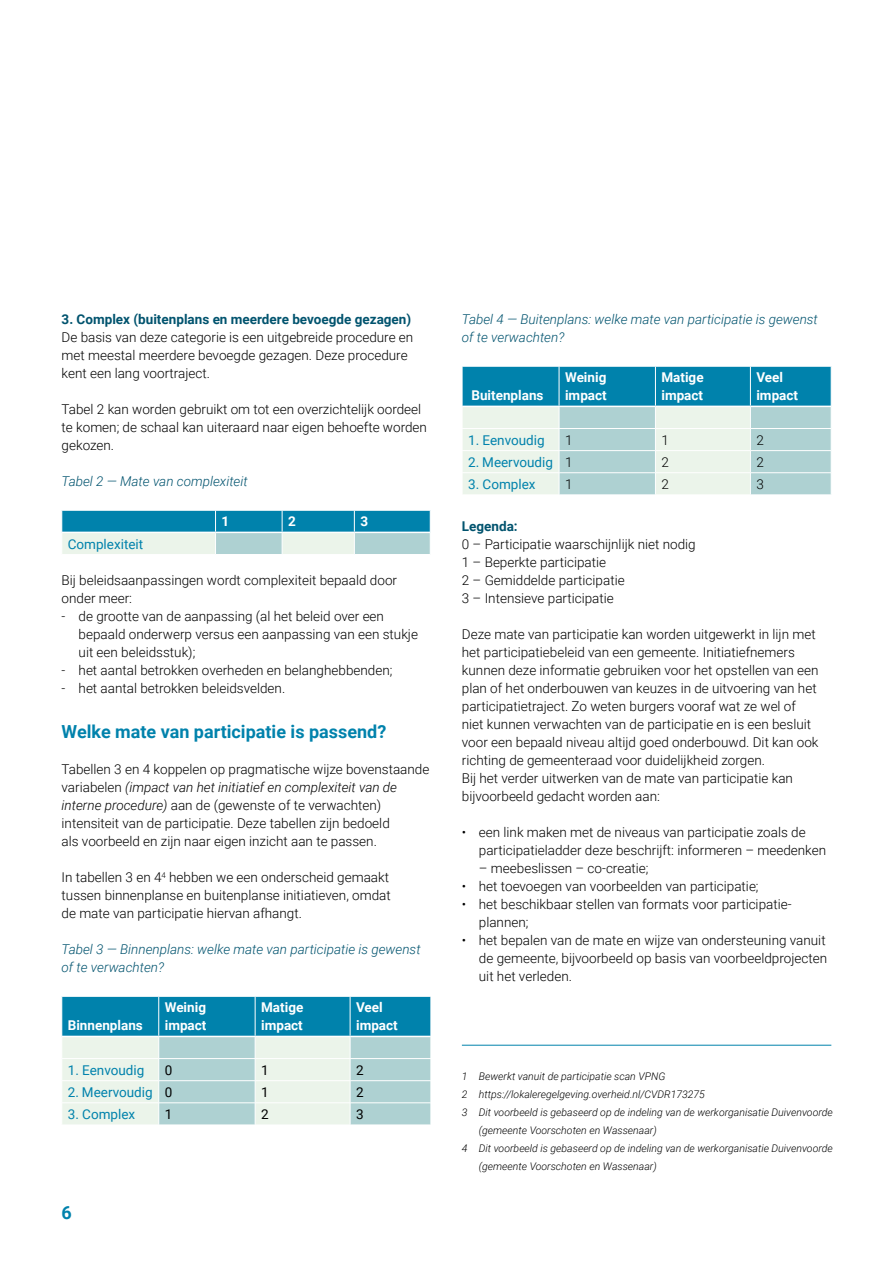
<style>
.page{position:relative;width:893px;height:1263px;background:#fff}
.page>*{position:absolute;margin:0;border:0;box-sizing:border-box;transform-origin:0 0}
.Subkop_2_M{font:700 18px "Roboto";color:#0082ac}
.Bodytekst_M{font:300 13.5px/18px "Roboto";color:#000}
.Subkop_2_S{font:italic 300 13.5px/18px "Roboto";color:#00536e}
.Subkop_2_S-2{font:700 13.5px/18px "Roboto";color:#fff}
.Bodytekst_M-2{font:13.5px "Roboto";color:#0082ac}
.Subkop_2_S-3{font:700 13.5px "Roboto";color:#00536e}
.Subkop_2_S-4{font:13.5px "Roboto";color:#0082ac}
.Bodytekst_M-3{font:13.5px "Roboto";color:#000}
.bijschrift{font:italic 300 10.5px/18px "Roboto";color:#000}
.s1{font-style:italic}
</style>
<div class="page">
<svg style="left:62px;top:510px;width:369px;height:44px;background:#70b7c8"></svg>
<hr style="left:62px;top:532px;width:154px;height:1px;background:#fff">
<hr style="left:216px;top:532px;width:66px;height:1px;background:#fff">
<hr style="left:282px;top:532px;width:72px;height:1px;background:#fff">
<hr style="left:354px;top:532px;width:76px;height:1px;background:#fff">
<svg style="left:62px;top:996px;width:369px;height:129px;background:#92c7d0"></svg>
<hr style="left:62px;top:1036px;width:97px;height:1px;background:#fff">
<hr style="left:159px;top:1036px;width:96px;height:1px;background:#fff">
<hr style="left:255px;top:1036px;width:95px;height:1px;background:#fff">
<hr style="left:350px;top:1036px;width:81px;height:1px;background:#fff">
<svg style="left:462px;top:366px;width:370px;height:129px;background:#92c7d1"></svg>
<hr style="left:462px;top:406px;width:97px;height:1px;background:#fff">
<hr style="left:559px;top:406px;width:96px;height:1px;background:#fff">
<hr style="left:655px;top:406px;width:95px;height:1px;background:#fff">
<hr style="left:750px;top:406px;width:81px;height:1px;background:#fff">
<hr style="left:462px;top:1045px;width:369px;height:1px;background:#0082ac">
<p class="Subkop_2_S-3" style="left:62px;top:310px;width:351px">3. Complex (buitenplans en meerdere bevoegde gezagen)</p>
<p class="Bodytekst_M" style="left:62px;top:328px;width:353px">De basis van deze categorie is een uitgebreide procedure en met meestal meerdere bevoegde gezagen. Deze procedure kent een lang voortraject.</p>
<p class="Bodytekst_M" style="left:62px;top:400px;width:367px">Tabel 2 kan worden gebruikt om tot een overzichtelijk oordeel te komen; de schaal kan uiteraard naar eigen behoefte worden gekozen.</p>
<p class="Subkop_2_S" style="left:62px;top:472px;width:188px">Tabel 2 — Mate van complexiteit</p>
<p class="Subkop_2_S-2" style="left:222px;top:512px;width:9px">1</p>
<p class="Subkop_2_S-2" style="left:288px;top:512px;width:9px">2</p>
<p class="Subkop_2_S-2" style="left:360px;top:512px;width:9px">3</p>
<p class="Subkop_2_S-4" style="left:68px;top:534px;width:77px">Complexiteit</p>
<p class="Bodytekst_M" style="left:62px;top:571px;width:337px">Bij beleidsaanpassingen wordt complexiteit bepaald door onder meer:</p>
<p class="Bodytekst_M" style="left:79px;top:607px;width:341px;text-indent:-17px">- de grootte van de aanpassing (al het beleid over een bepaald onderwerp versus een aanpassing van een stukje uit een beleidsstuk);</p>
<p class="Bodytekst_M" style="left:62px;top:661px;width:332px">- het aantal betrokken overheden en belanghebbenden;</p>
<p class="Bodytekst_M" style="left:62px;top:679px;width:225px">- het aantal betrokken beleidsvelden.</p>
<p class="Subkop_2_M" style="left:62px;top:719px;width:326px">Welke mate van participatie is passend?</p>
<p class="Bodytekst_M" style="left:62px;top:760px;width:369px">Tabellen 3 en 4 koppelen op pragmatische wijze bovenstaande variabelen <span class="s1">(impact van het initiatief en complexiteit van de interne procedure)</span> aan de (gewenste of te verwachten) intensiteit van de participatie. Deze tabellen zijn bedoeld<br>als voorbeeld en zijn naar eigen inzicht aan te passen.</p>
<p class="Bodytekst_M" style="left:62px;top:868px;width:331px">In tabellen 3 en 4<sup>4</sup> hebben we een onderscheid gemaakt tussen binnenplanse en buitenplanse initiatieven, omdat de mate van participatie hiervan afhangt.</p>
<p class="Subkop_2_S" style="left:62px;top:940px;width:360px">Tabel 3 — Binnenplans: welke mate van participatie is gewenst of te verwachten?</p>
<p class="Subkop_2_S-2" style="left:68px;top:1016px;width:77px">Binnenplans</p>
<p class="Subkop_2_S-2" style="left:165px;top:998px;width:43px">Weinig impact</p>
<p class="Subkop_2_S-2" style="left:261px;top:998px;width:44px">Matige impact</p>
<p class="Subkop_2_S-2" style="left:356px;top:998px;width:43px">Veel impact</p>
<p class="Bodytekst_M-2" style="left:68px;top:1060px;width:78px">1. Eenvoudig</p>
<p class="Bodytekst_M-3" style="left:165px;top:1060px;width:9px">0</p>
<p class="Bodytekst_M-3" style="left:261px;top:1060px;width:9px">1</p>
<p class="Bodytekst_M-3" style="left:356px;top:1060px;width:9px">2</p>
<p class="Bodytekst_M-2" style="left:68px;top:1082px;width:86px">2. Meervoudig</p>
<p class="Bodytekst_M-3" style="left:165px;top:1082px;width:9px">0</p>
<p class="Bodytekst_M-3" style="left:261px;top:1082px;width:9px">1</p>
<p class="Bodytekst_M-3" style="left:356px;top:1082px;width:9px">2</p>
<p class="Bodytekst_M-2" style="left:68px;top:1105px;width:69px">3. Complex</p>
<p class="Bodytekst_M-3" style="left:165px;top:1105px;width:9px">1</p>
<p class="Bodytekst_M-3" style="left:261px;top:1105px;width:9px">2</p>
<p class="Bodytekst_M-3" style="left:356px;top:1105px;width:9px">3</p>
<h1 class="Subkop_2_M" style="left:62px;top:1200px;width:12px">6</h1>
<p class="Subkop_2_S" style="left:462px;top:310px;width:357px">Tabel 4 — Buitenplans: welke mate van participatie is gewenst of te verwachten?</p>
<p class="Subkop_2_S-2" style="left:471px;top:386px;width:74px">Buitenplans</p>
<p class="Subkop_2_S-2" style="left:565px;top:368px;width:43px">Weinig impact</p>
<p class="Subkop_2_S-2" style="left:661px;top:368px;width:44px">Matige impact</p>
<p class="Subkop_2_S-2" style="left:756px;top:368px;width:43px">Veel impact</p>
<p class="Bodytekst_M-2" style="left:468px;top:430px;width:78px">1. Eenvoudig</p>
<p class="Bodytekst_M" style="left:565px;top:430px;width:9px">1</p>
<p class="Bodytekst_M" style="left:661px;top:430px;width:9px">1</p>
<p class="Bodytekst_M" style="left:756px;top:430px;width:9px">2</p>
<p class="Bodytekst_M-2" style="left:468px;top:452px;width:86px">2. Meervoudig</p>
<p class="Bodytekst_M" style="left:565px;top:452px;width:9px">1</p>
<p class="Bodytekst_M" style="left:661px;top:452px;width:9px">2</p>
<p class="Bodytekst_M" style="left:756px;top:452px;width:9px">2</p>
<p class="Bodytekst_M-2" style="left:468px;top:475px;width:69px">3. Complex</p>
<p class="Bodytekst_M" style="left:565px;top:475px;width:9px">1</p>
<p class="Bodytekst_M" style="left:661px;top:475px;width:9px">2</p>
<p class="Bodytekst_M" style="left:756px;top:475px;width:9px">3</p>
<p class="Subkop_2_S-3" style="left:462px;top:517px;width:57px">Legenda:</p>
<p class="Bodytekst_M" style="left:462px;top:535px;width:235px">0 – Participatie waarschijnlijk niet nodig</p>
<p class="Bodytekst_M" style="left:462px;top:553px;width:146px">1 – Beperkte participatie</p>
<p class="Bodytekst_M" style="left:462px;top:571px;width:164px">2 – Gemiddelde participatie</p>
<p class="Bodytekst_M" style="left:462px;top:589px;width:153px">3 – Intensieve participatie</p>
<p class="Bodytekst_M" style="left:462px;top:625px;width:358px">Deze mate van participatie kan worden uitgewerkt in lijn met het participatiebeleid van een gemeente. Initiatiefnemers kunnen deze informatie gebruiken voor het opstellen van een plan of het onderbouwen van keuzes in de uitvoering van het participatietraject. Zo weten burgers vooraf wat ze wel of niet kunnen verwachten van de participatie en is een besluit voor een bepaald niveau altijd goed onderbouwd. Dit kan ook richting de gemeenteraad voor duidelijkheid zorgen.</p>
<p class="Bodytekst_M" style="left:462px;top:769px;width:333px">Bij het verder uitwerken van de mate van participatie kan bijvoorbeeld gedacht worden aan:</p>
<p class="Bodytekst_M" style="left:479px;top:823px;width:349px;text-indent:-17px">• een link maken met de niveaus van participatie zoals de participatieladder deze beschrijft: informeren – meedenken</p>
<p class="Bodytekst_M" style="left:479px;top:859px;width:171px">– meebeslissen – co-creatie;</p>
<p class="Bodytekst_M" style="left:462px;top:877px;width:298px">• het toevoegen van voorbeelden van participatie;</p>
<p class="Bodytekst_M" style="left:479px;top:895px;width:313px;text-indent:-17px">• het beschikbaar stellen van formats voor participatie&shy;plannen;</p>
<p class="Bodytekst_M" style="left:479px;top:931px;width:350px;text-align:justify;text-indent:-17px">• het bepalen van de mate en wijze van ondersteuning vanuit de gemeente, bijvoorbeeld op basis van voorbeeldprojecten uit het verleden.</p>
<p class="bijschrift" style="left:462px;top:1067px;width:205px">1 Bewerkt vanuit de participatie scan VPNG</p>
<p class="bijschrift" style="left:462px;top:1085px;width:245px">2 https://lokaleregelgeving.overheid.nl/CVDR173275</p>
<p class="bijschrift" style="left:479px;top:1103px;width:355px;text-indent:-17px">3 Dit voorbeeld is gebaseerd op de indeling van de werkorganisatie Duivenvoorde (gemeente Voorschoten en Wassenaar)</p>
<p class="bijschrift" style="left:479px;top:1139px;width:355px;text-indent:-17px">4 Dit voorbeeld is gebaseerd op de indeling van de werkorganisatie Duivenvoorde (gemeente Voorschoten en Wassenaar)</p>
</div>
